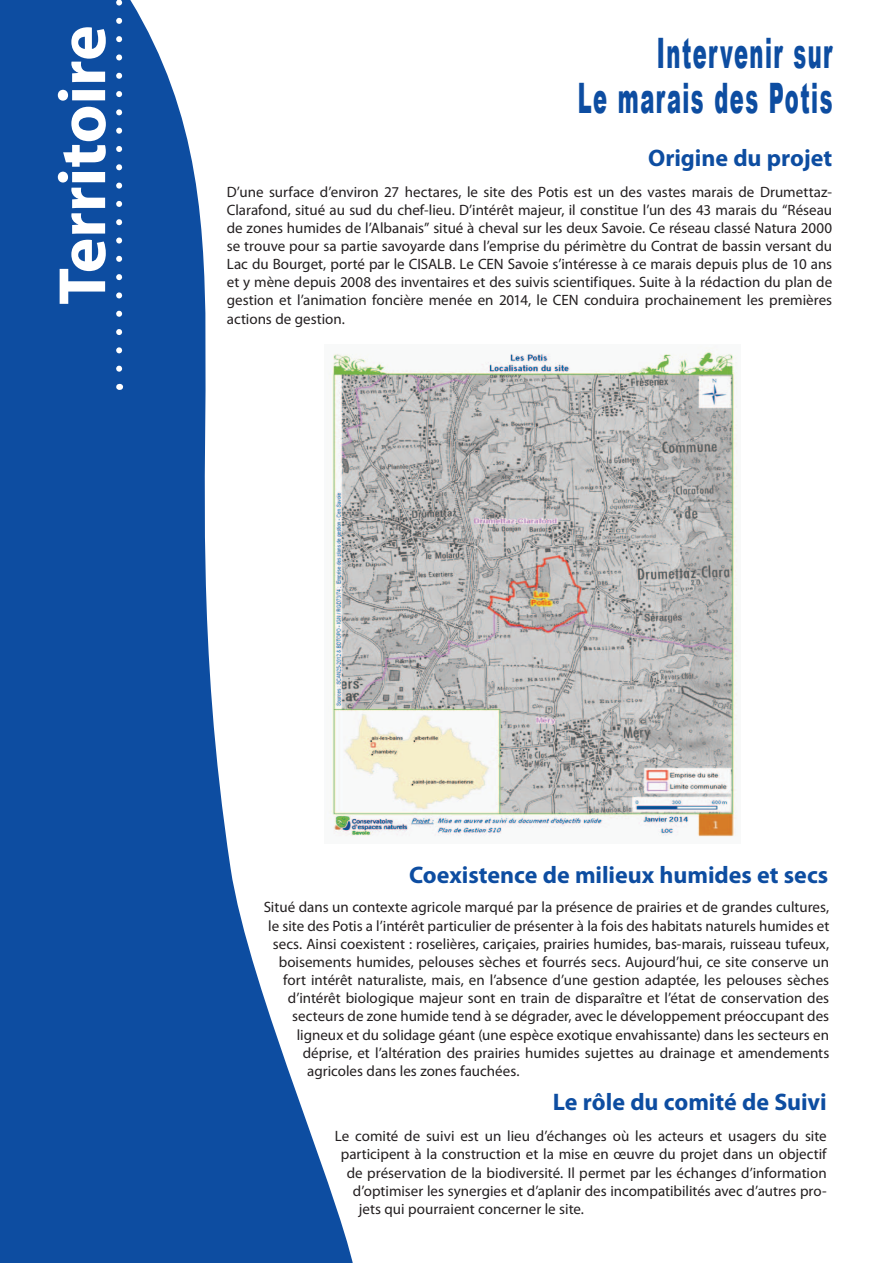
<style>
.page{position:relative;width:893px;height:1263px;background:#fff}
.page>*{position:absolute;margin:0;border:0;box-sizing:border-box;transform-origin:0 0}
.t1{font:700 67.5px "Myriad Pro";color:#fff}
.t2{font:900 42px/45px "Arial";letter-spacing:.07em;color:#0d4da1;text-align:right;scale:.5 1}
.t3{font:700 24px "Myriad Pro";letter-spacing:-.005em;color:#0d4da1}
.t4{font:15px/18.1px "Myriad Pro";color:#231f20;text-align:justify}
</style>
<div class="page">
<svg style="left:0;top:0;width:353px;height:1263px;fill:#0d4da1"></svg>
<svg style="left:116px;top:0;width:6px;height:369px"></svg>
<img style="left:324px;top:344px;width:413px;height:499px">
<h1 class="t1" style="left:45px;top:305px;width:281px;rotate:-90deg">Territoire</h1>
<h2 class="t2" style="left:578px;top:29px;width:511px">Intervenir sur<br>Le marais des Potis</h2>
<h3 class="t3" style="left:648px;top:144px;width:186px">Origine du projet</h3>
<p class="t4" style="left:227px;top:182px;width:607px">D’une surface d’environ 27 hectares, le site des Potis est un des vastes marais de Drumettaz-Clarafond, situé au sud du chef-lieu. D’intérêt majeur, il constitue l’un des 43 marais du “Réseau de zones humides de l’Albanais” situé à cheval sur les deux Savoie. Ce réseau classé Natura 2000 se trouve pour sa partie savoyarde dans l’emprise du périmètre du Contrat de bassin versant du Lac du Bourget, porté par le CISALB. Le CEN Savoie s’intéresse à ce marais depuis plus de 10 ans et y mène depuis 2008 des inventaires et des suivis scientifiques. Suite à la rédaction du plan de gestion et l’animation foncière menée en 2014, le CEN conduira prochainement les premières actions de gestion.</p>
<h3 class="t3" style="left:409px;top:862px;width:421px">Coexistence de milieux humides et secs</h3>
<p class="t4" style="left:264px;top:898px;width:567px">Situé dans un contexte agricole marqué par la présence de prairies et de grandes cultures,</p>
<p class="t4" style="left:268px;top:916px;width:563px">le site des Potis a l’intérêt particulier de présenter à la fois des habitats naturels humides et</p>
<p class="t4" style="left:273px;top:934px;width:558px">secs. Ainsi coexistent : roselières, cariçaies, prairies humides, bas-marais, ruisseau tufeux,</p>
<p class="t4" style="left:279px;top:952px;width:552px">boisements humides, pelouses sèches et fourrés secs. Aujourd’hui, ce site conserve un</p>
<p class="t4" style="left:283px;top:971px;width:547px">fort intérêt naturaliste, mais, en l’absence d’une gestion adaptée, les pelouses sèches</p>
<p class="t4" style="left:288px;top:989px;width:543px">d’intérêt biologique majeur sont en train de disparaître et l’état de conservation des</p>
<p class="t4" style="left:292px;top:1007px;width:538px">secteurs de zone humide tend à se dégrader, avec le développement préoccupant des</p>
<p class="t4" style="left:297px;top:1025px;width:534px">ligneux et du solidage géant (une espèce exotique envahissante) dans les secteurs en</p>
<p class="t4" style="left:303px;top:1043px;width:528px">déprise, et l’altération des prairies humides sujettes au drainage et amendements</p>
<p class="t4" style="left:307px;top:1061px;width:214px">agricoles dans les zones fauchées.</p>
<h3 class="t3" style="left:553px;top:1089px;width:276px">Le rôle du comité de Suivi</h3>
<p class="t4" style="left:335px;top:1127px;width:493px">Le comité de suivi est un lieu d’échanges où les acteurs et usagers du site</p>
<p class="t4" style="left:341px;top:1145px;width:487px">participent à la construction et la mise en œuvre du projet dans un objectif</p>
<p class="t4" style="left:347px;top:1163px;width:481px">de préservation de la biodiversité. Il permet par les échanges d’information</p>
<p class="t4" style="left:353px;top:1181px;width:475px">d’optimiser les synergies et d’aplanir des incompatibilités avec d’autres pro-</p>
<p class="t4" style="left:359px;top:1199px;width:227px">jets qui pourraient concerner le site.</p>
</div>
